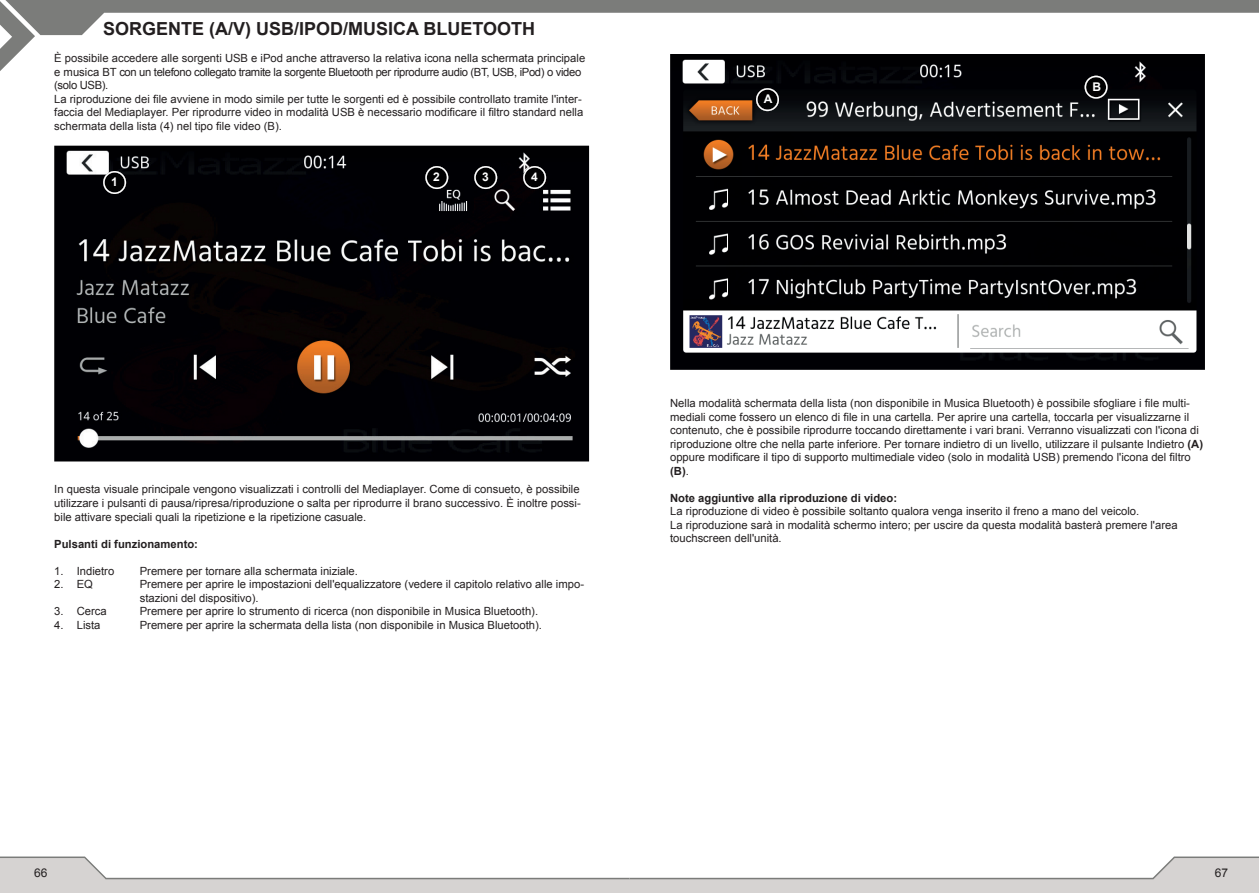
<style>
.page{position:relative;width:1259px;height:893px;background:#fff}
.page>*{position:absolute;margin:0;border:0;box-sizing:border-box;transform-origin:0 0}
.t1{font:700 18px "Arial";color:#231f20}
.t2{font:700 12px "Arial";color:#fff}
.t3{font:12px "Arial";color:#231f20}
.t4{font:11.25px/13.5px "Arial";color:#231f20}
.t5{font:700 11.25px "Arial";color:#231f20}
.s1{font-weight:700}
</style>
<div class="page">
<div style="left:0;top:880px;width:1259px;height:13px;background:#d6d3d2"></div>
<svg style="left:0;top:856px;width:1259px;height:24px"></svg>
<svg style="left:0;top:0;width:1259px;height:71px"></svg>
<img style="left:54px;top:146px;width:535px;height:315px">
<img style="left:103px;top:171px;width:23px;height:23px">
<img style="left:104px;top:172px;width:21px;height:21px">
<div style="left:103px;top:171px;width:23px;height:23px;border:2px solid #fff;border-radius:50%"></div>
<img style="left:474px;top:166px;width:23px;height:23px">
<img style="left:475px;top:167px;width:21px;height:21px">
<div style="left:474px;top:166px;width:23px;height:23px;border:2px solid #fff;border-radius:50%"></div>
<img style="left:425px;top:166px;width:23px;height:23px">
<img style="left:426px;top:167px;width:21px;height:21px">
<div style="left:425px;top:166px;width:23px;height:23px;border:2px solid #fff;border-radius:50%"></div>
<img style="left:523px;top:166px;width:23px;height:23px">
<img style="left:524px;top:167px;width:21px;height:21px">
<div style="left:523px;top:166px;width:23px;height:23px;border:2px solid #fff;border-radius:50%"></div>
<img style="left:670px;top:54px;width:535px;height:316px">
<img style="left:756px;top:88px;width:23px;height:23px">
<img style="left:757px;top:89px;width:21px;height:21px">
<div style="left:756px;top:88px;width:23px;height:23px;border:2px solid #fff;border-radius:50%"></div>
<img style="left:1084px;top:76px;width:23px;height:23px">
<img style="left:1085px;top:76px;width:21px;height:22px">
<div style="left:1084px;top:76px;width:23px;height:23px;border:2px solid #fff;border-radius:50%"></div>
<h1 class="t1" style="left:103px;top:17px;width:434px">SORGENTE (A/V) USB/IPOD/MUSICA BLUETOOTH</h1>
<p class="t4" style="left:54px;top:52px;width:532px">È possibile accedere alle sorgenti USB e iPod anche attraverso la relativa icona nella schermata principale e musica BT con un telefono collegato tramite la sorgente Bluetooth per riprodurre audio (BT, USB, iPod) o video (solo USB).<br>La riproduzione dei file avviene in modo simile per tutte le sorgenti ed è possibile controllato tramite l'inter&shy;faccia del Mediaplayer. Per riprodurre video in modalità USB è necessario modificare il filtro standard nella schermata della lista (4) nel tipo file video (B).</p>
<p class="t2" style="left:111px;top:174px;width:8px">1</p>
<p class="t2" style="left:433px;top:169px;width:8px">2</p>
<p class="t2" style="left:482px;top:169px;width:8px">3</p>
<p class="t2" style="left:531px;top:169px;width:8px">4</p>
<p class="t4" style="left:54px;top:483px;width:528px;text-align:justify">In questa visuale principale vengono visualizzati i controlli del Mediaplayer. Come di consueto, è possibile utilizzare i pulsanti di pausa/ripresa/riproduzione o salta per riprodurre il brano successivo. È inoltre possi&shy;bile attivare speciali quali la ripetizione e la ripetizione casuale.</p>
<p class="t5" style="left:54px;top:536px;width:145px">Pulsanti di funzionamento:</p>
<p class="t4" style="left:54px;top:564px;width:62px">1. Indietro</p>
<p class="t4" style="left:140px;top:564px;width:220px">Premere per tornare alla schermata iniziale.</p>
<p class="t4" style="left:54px;top:577px;width:40px">2. EQ</p>
<p class="t4" style="left:140px;top:577px;width:446px">Premere per aprire le impostazioni dell'equalizzatore (vedere il capitolo relativo alle impo&shy;stazioni del dispositivo).</p>
<p class="t4" style="left:54px;top:604px;width:54px">3. Cerca</p>
<p class="t4" style="left:140px;top:604px;width:400px">Premere per aprire lo strumento di ricerca (non disponibile in Musica Bluetooth).</p>
<p class="t4" style="left:54px;top:618px;width:48px">4. Lista</p>
<p class="t4" style="left:140px;top:618px;width:404px">Premere per aprire la schermata della lista (non disponibile in Musica Bluetooth).</p>
<p class="t2" style="left:764px;top:91px;width:10px">A</p>
<p class="t2" style="left:1092px;top:79px;width:10px">B</p>
<p class="t4" style="left:670px;top:397px;width:534px">Nella modalità schermata della lista (non disponibile in Musica Bluetooth) è possibile sfogliare i file multi&shy;mediali come fossero un elenco di file in una cartella. Per aprire una cartella, toccarla per visualizzarne il contenuto, che è possibile riprodurre toccando direttamente i vari brani. Verranno visualizzati con l'icona di riproduzione oltre che nella parte inferiore. Per tornare indietro di un livello, utilizzare il pulsante Indietro <span class="s1">(A) </span>oppure modificare il tipo di supporto multimediale video (solo in modalità USB) premendo l'icona del filtro <span class="s1">(B)</span>.</p>
<p class="t5" style="left:670px;top:490px;width:228px">Note aggiuntive alla riproduzione di video:</p>
<p class="t4" style="left:670px;top:505px;width:509px">La riproduzione di video è possibile soltanto qualora venga inserito il freno a mano del veicolo.<br>La riproduzione sarà in modalità schermo intero; per uscire da questa modalità basterà premere l'area touchscreen dell'unità.</p>
<p class="t3" style="left:34px;top:865px;width:15px">66</p>
<p class="t3" style="left:1214px;top:865px;width:15px">67</p>
</div>
